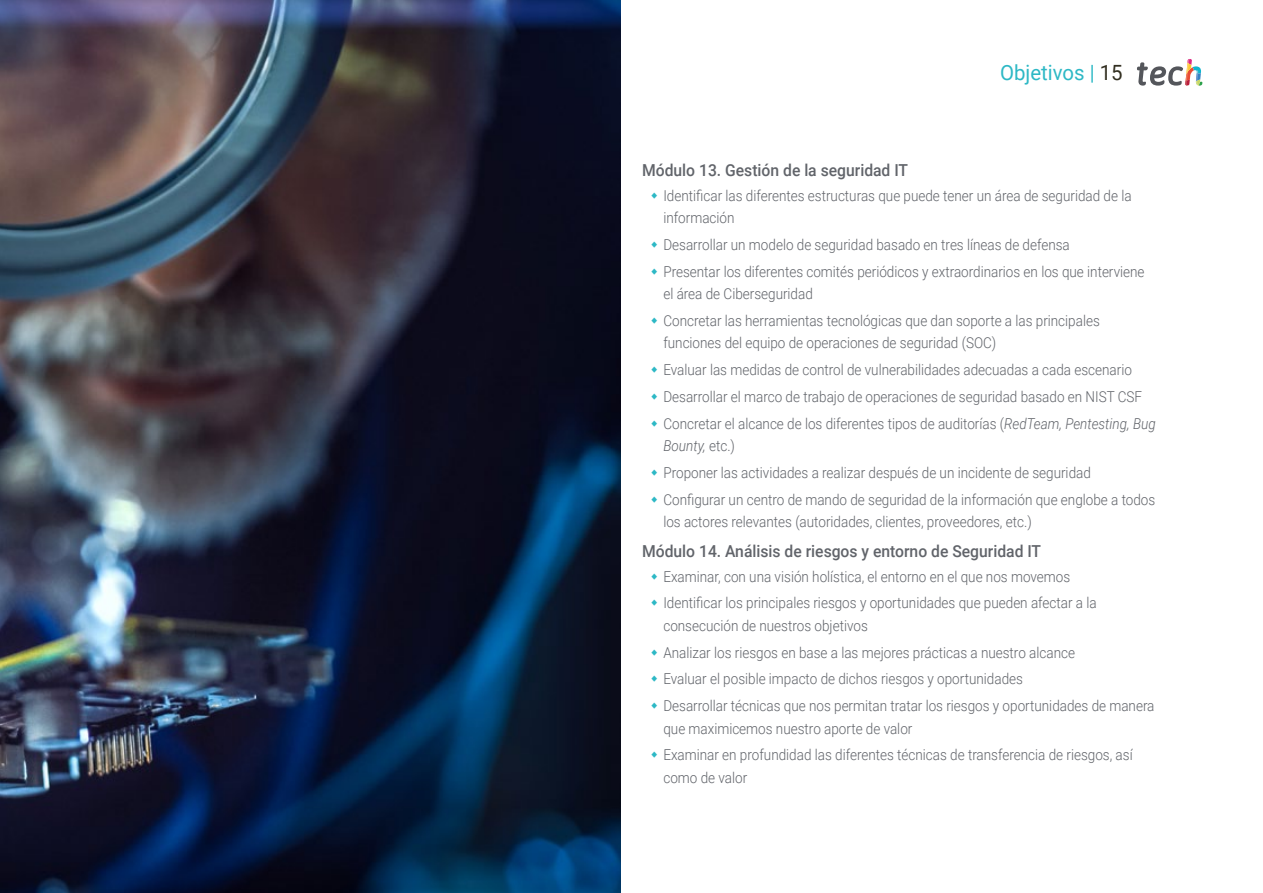
<style>
.page{position:relative;width:1263px;height:893px;background:#fff}
.page>*{position:absolute;margin:0;border:0;box-sizing:border-box;transform-origin:0 0}
.t1{font:21px "Roboto";color:#2db8c5}
.t2{font:500 16.5px "Roboto";color:#61646a;scale:.95 1}
.t3{font:300 15px/26.7px "Roboto";color:#61646a;scale:.9 1}
.s1{color:#312e20}
.s2{font-style:italic}
</style>
<div class="page">
<svg style="left:1137px;top:59px;width:65px;height:27px"></svg>
<img style="left:0;top:0;width:621px;height:893px">
<h1 class="t1" style="left:1000px;top:57px;width:124px">Objetivos | <span class="s1">15</span></h1>
<p class="t2" style="left:642px;top:159px;width:281px">Módulo 13. Gestión de la seguridad IT</p>
<p class="t3" style="left:663px;top:183px;width:522px;line-height:22.5px">Identificar las diferentes estructuras que puede tener un área de seguridad de la información</p>
<p class="t3" style="left:663px;top:231px;width:536px">Desarrollar un modelo de seguridad basado en tres líneas de defensa<br>Presentar los diferentes comités periódicos y extraordinarios en los que interviene</p>
<p class="t3" style="left:663px;top:280px;width:486px">el área de Ciberseguridad<br>Concretar las herramientas tecnológicas que dan soporte a las principales</p>
<p class="t3" style="left:663px;top:329px;width:548px">funciones del equipo de operaciones de seguridad (SOC)<br>Evaluar las medidas de control de vulnerabilidades adecuadas a cada escenario Desarrollar el marco de trabajo de operaciones de seguridad basado en NIST CSF Concretar el alcance de los diferentes tipos de auditorías (<span class="s2">RedTeam, Pentesting, Bug</span></p>
<p class="t3" style="left:663px;top:432px;width:548px"><span class="s2">Bounty,</span> etc.)<br>Proponer las actividades a realizar después de un incidente de seguridad<br>Configurar un centro de mando de seguridad de la información que englobe a todos</p>
<p class="t3" style="left:663px;top:508px;width:411px">los actores relevantes (autoridades, clientes, proveedores, etc.)</p>
<p class="t2" style="left:642px;top:540px;width:421px">Módulo 14. Análisis de riesgos y entorno de Seguridad IT</p>
<p class="t3" style="left:663px;top:562px;width:483px">Examinar, con una visión holística, el entorno en el que nos movemos<br>Identificar los principales riesgos y oportunidades que pueden afectar a la</p>
<p class="t3" style="left:663px;top:612px;width:547px">consecución de nuestros objetivos<br>Analizar los riesgos en base a las mejores prácticas a nuestro alcance<br>Evaluar el posible impacto de dichos riesgos y oportunidades<br>Desarrollar técnicas que nos permitan tratar los riesgos y oportunidades de manera</p>
<p class="t3" style="left:663px;top:714px;width:523px">que maximicemos nuestro aporte de valor<br>Examinar en profundidad las diferentes técnicas de transferencia de riesgos, así</p>
<p class="t3" style="left:663px;top:764px;width:95px">como de valor</p>
</div>
